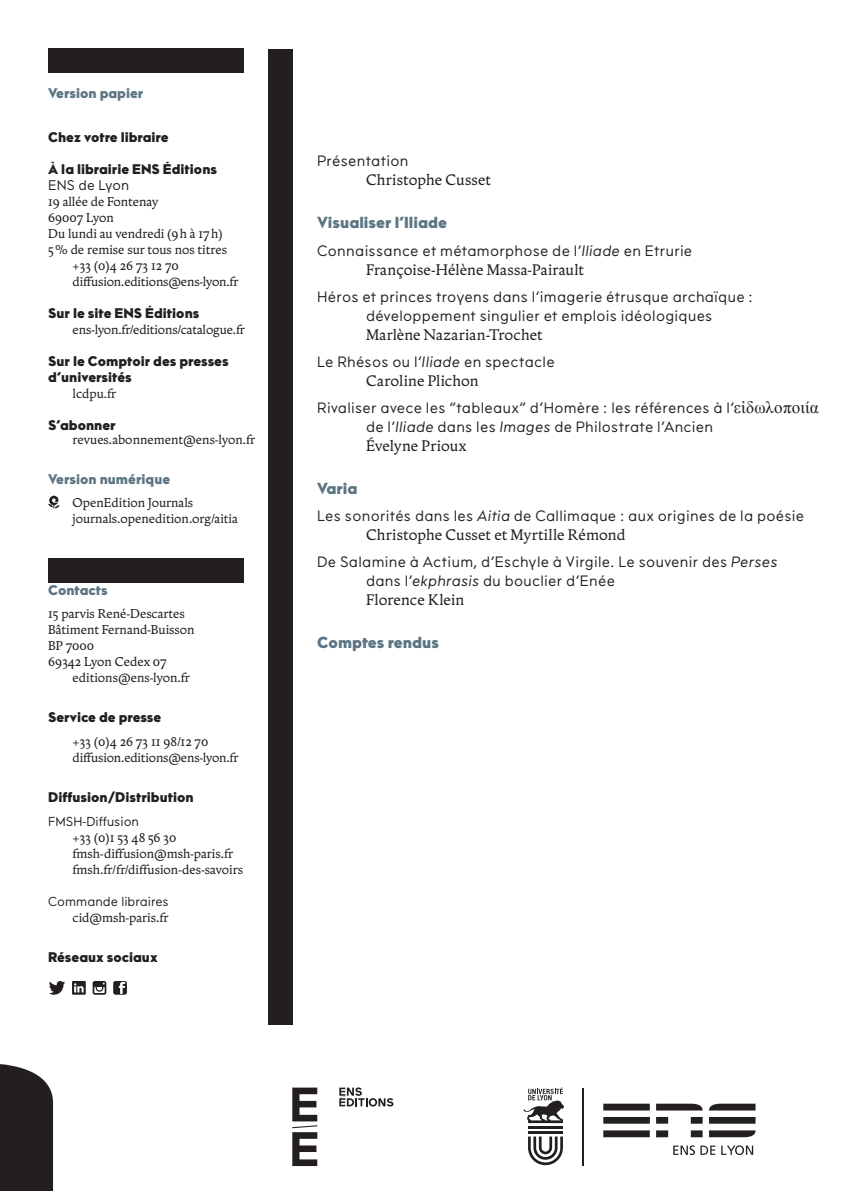
<style>
.page{position:relative;width:842px;height:1191px;background:#fff}
.page>*{position:absolute;margin:0;border:0;box-sizing:border-box;transform-origin:0 0}
.Verso_Titres_Parties{font:16px "Maax ENS Black";color:#5c7584}
.Verso_Titre_chapitre{font:15px/19px "Maax ENS";letter-spacing:.02em;color:#231f20}
.Verso_auteurs{font:15px "Zenith ENS400 os 20";letter-spacing:.01em;color:#231f20}
.t1{font:14px/16px "Maax ENS Black";color:#231f20}
.t2{font:14px "Maax ENS Black";color:#5c7584}
.t3{font:14px "Maax ENS";color:#231f20}
.t4{font:13px "Maax ENS";color:#231f20}
.t5{font:12.6px/16px "Zenith ENS400 os 20";color:#231f20}
.s1{font-style:italic}
.s2{font-family:"Times New Roman";font-size:17px}
</style>
<div class="page">
<svg style="left:528px;top:1136px;width:35px;height:29px"></svg>
<hr style="left:528px;top:1131px;width:35px;height:2px;background:#231f20">
<hr style="left:528px;top:1125px;width:35px;height:3px;background:#231f20">
<svg style="left:523px;top:1087px;width:41px;height:36px"></svg>
<hr style="left:582px;top:1088px;width:1px;height:78px;background:#231f20">
<svg style="left:603px;top:1103px;width:47px;height:34px"></svg>
<svg style="left:656px;top:1103px;width:47px;height:34px"></svg>
<svg style="left:709px;top:1103px;width:46px;height:34px"></svg>
<svg style="left:673px;top:1145px;width:42px;height:10px"></svg>
<svg style="left:721px;top:1145px;width:32px;height:10px"></svg>
<svg style="left:292px;top:1087px;width:25px;height:79px"></svg>
<svg style="left:339px;top:1087px;width:54px;height:19px"></svg>
<svg style="left:48px;top:496px;width:12px;height:12px"></svg>
<svg style="left:49px;top:981px;width:16px;height:13px"></svg>
<svg style="left:113px;top:981px;width:14px;height:13px"></svg>
<svg style="left:72px;top:981px;width:14px;height:13px"></svg>
<svg style="left:74px;top:983px;width:10px;height:9px"></svg>
<svg style="left:93px;top:981px;width:13px;height:13px"></svg>
<div style="left:268px;top:49px;width:25px;height:975px;background:#231f20"></div>
<svg style="left:0;top:1064px;width:53px;height:127px;background:#312e2e"></svg>
<div style="left:49px;top:49px;width:195px;height:24px;background:#231f20"></div>
<div style="left:49px;top:558px;width:195px;height:24px;background:#231f20"></div>
<p class="t2" style="left:48px;top:83px;width:97px">Version papier</p>
<p class="t1" style="left:48px;top:130px;width:122px">Chez votre libraire</p>
<p class="t1" style="left:48px;top:162px;width:171px">À la librairie ENS Éditions</p>
<p class="t3" style="left:48px;top:176px;width:82px">ENS de Lyon</p>
<p class="t5" style="left:48px;top:194px;width:112px">19 allée de Fontenay</p>
<p class="t5" style="left:48px;top:210px;width:67px">69007 Lyon</p>
<p class="t5" style="left:48px;top:226px;width:176px">Du lundi au vendredi (9 h à 17 h)</p>
<p class="t5" style="left:48px;top:242px;width:180px">5 % de remise sur tous nos titres</p>
<p class="t5" style="left:73px;top:258px;width:108px">+33 (0)4 26 73 12 70</p>
<p class="t5" style="left:73px;top:274px;width:167px">diffusion.editions@ens-lyon.fr</p>
<p class="t1" style="left:48px;top:306px;width:153px">Sur le site ENS Éditions</p>
<p class="t5" style="left:73px;top:322px;width:174px">ens-lyon.fr/editions/catalogue.fr</p>
<p class="t1" style="left:48px;top:354px;width:182px">Sur le Comptoir des presses d’universités</p>
<p class="t5" style="left:73px;top:386px;width:45px">lcdpu.fr</p>
<p class="t1" style="left:48px;top:418px;width:69px">S’abonner</p>
<p class="t5" style="left:73px;top:432px;width:184px">revues.abonnement@ens-lyon.fr</p>
<p class="t2" style="left:48px;top:469px;width:124px">Version numérique</p>
<p class="t5" style="left:73px;top:494px;width:167px">OpenEdition Journals journals.openedition.org/aitia</p>
<p class="t2" style="left:48px;top:580px;width:61px">Contacts</p>
<p class="t5" style="left:48px;top:605px;width:148px">15 parvis René-Descartes<br>Bâtiment Fernand-Buisson<br>BP 7000<br>69342 Lyon Cedex 07</p>
<p class="t5" style="left:73px;top:669px;width:119px">editions@ens-lyon.fr</p>
<p class="t1" style="left:48px;top:709px;width:115px">Service de presse</p>
<p class="t5" style="left:73px;top:733px;width:167px">+33 (0)4 26 73 11 98/12 70 diffusion.editions@ens-lyon.fr</p>
<p class="t1" style="left:48px;top:789px;width:147px">Diffusion/Distribution</p>
<p class="t4" style="left:48px;top:813px;width:92px">FMSH-Diffusion</p>
<p class="t5" style="left:73px;top:830px;width:172px">+33 (0)1 53 48 56 30 fmsh-diffusion@msh-paris.fr fmsh.fr/fr/diffusion-des-savoirs</p>
<p class="t4" style="left:48px;top:893px;width:122px">Commande libraires</p>
<p class="t5" style="left:73px;top:910px;width:97px">cid@msh-paris.fr</p>
<p class="t1" style="left:48px;top:949px;width:111px">Réseaux sociaux</p>
<p class="Verso_Titre_chapitre" style="left:317px;top:152px;width:93px">Présentation</p>
<p class="Verso_auteurs" style="left:366px;top:169px;width:127px">Christophe Cusset</p>
<p class="Verso_Titres_Parties" style="left:317px;top:211px;width:131px">Visualiser l’Iliade</p>
<p class="Verso_Titre_chapitre" style="left:317px;top:241px;width:377px">Connaissance et métamorphose de l’<span class="s1">Iliade</span> en Etrurie</p>
<p class="Verso_auteurs" style="left:366px;top:258px;width:220px">Françoise-Hélène Massa-Pairault</p>
<p class="Verso_Titre_chapitre" style="left:317px;top:287px;width:437px;text-align:center">Héros et princes troyens dans l’imagerie étrusque archaïque : développement singulier et emplois idéologiques</p>
<p class="Verso_auteurs" style="left:366px;top:323px;width:178px">Marlène Nazarian-Trochet</p>
<p class="Verso_Titre_chapitre" style="left:317px;top:352px;width:239px">Le Rhésos ou l’<span class="s1">Iliade</span> en spectacle</p>
<p class="Verso_auteurs" style="left:366px;top:369px;width:114px">Caroline Plichon</p>
<p class="Verso_Titre_chapitre" style="left:366px;top:398px;width:454px;text-indent:-49px">Rivaliser avece les “tableaux” d’Homère : les références à l’<span class="s2">εἰδωλοποιία </span>de l’<span class="s1">Iliade</span> dans les <span class="s1">Images</span> de Philostrate l’Ancien</p>
<p class="Verso_auteurs" style="left:366px;top:434px;width:102px">Évelyne Prioux</p>
<p class="Verso_Titres_Parties" style="left:317px;top:476px;width:42px">Varia</p>
<p class="Verso_Titre_chapitre" style="left:317px;top:506px;width:488px">Les sonorités dans les <span class="s1">Aitia</span> de Callimaque : aux origines de la poésie</p>
<p class="Verso_auteurs" style="left:366px;top:523px;width:261px">Christophe Cusset et Myrtille Rémond</p>
<p class="Verso_Titre_chapitre" style="left:366px;top:552px;width:413px;text-indent:-49px">De Salamine à Actium, d’Eschyle à Virgile. Le souvenir des <span class="s1">Perses </span>dans l’<span class="s1">ekphrasis</span> du bouclier d’Enée</p>
<p class="Verso_auteurs" style="left:366px;top:588px;width:100px">Florence Klein</p>
<p class="Verso_Titres_Parties" style="left:317px;top:630px;width:123px">Comptes rendus</p>
</div>
